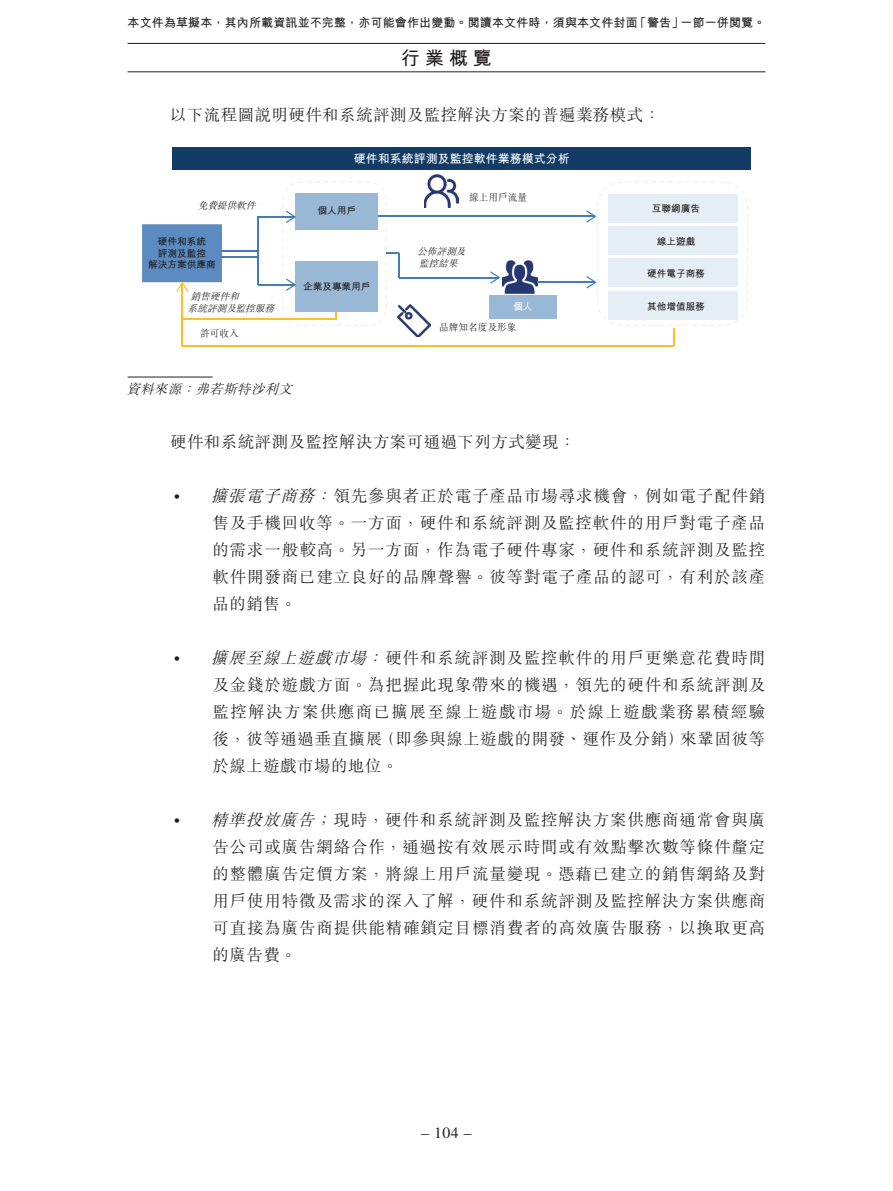
<style>
.page{position:relative;width:893px;height:1191px;background:#fff}
.page>*{position:absolute;margin:0;border:0;box-sizing:border-box;transform-origin:0 0}
.t1{font:700 18.75px "M Hei HK";color:#231f20}
.t2{font:300 16.5px/27px "M Sung HK";letter-spacing:.03em;color:#231f20;text-align:justify}
.t3{font:15.75px "Times LT Std";color:#231f20}
.t4{font:italic 300 13.5px "M Sung HK";color:#231f20}
.t5{font:700 12px "M Hei HK";letter-spacing:.015em;color:#231f20}
.t6{font:12px "M Hei HK Bold E Ten B5 H";letter-spacing:.005em;color:#fff}
.t7{font:10.05px "M Sung HK Light E Ten B5 H";color:#231f20}
.t8{font:9.6px/11.6px "M Hei HK Bold E Ten B5 H";color:#231f20;text-align:center}
.t9{font:italic 9.6px/11.6px "M Sung HK Light E Ten B5 H";color:#231f20}
.t10{font:9.6px "M Hei HK Bold E Ten B5 H";color:#fff}
.s1{font-family:"Times LT Std";font-weight:400}
.s2{font-style:italic}
</style>
<div class="page">
<hr style="left:128px;top:43px;width:637px;height:1px;background:#231f20">
<hr style="left:128px;top:71px;width:637px;height:1px;background:#231f20">
<div style="left:173px;top:148px;width:578px;height:22px;background:#123b65"></div>
<img style="left:399px;top:305px;width:31px;height:31px">
<img style="left:502px;top:260px;width:35px;height:34px">
<div style="left:489px;top:295px;width:67px;height:23px;background:#98b8d6"></div>
<img style="left:424px;top:174px;width:34px;height:34px">
<hr style="left:182px;top:283px;width:1px;height:62px;background:#fdbe28">
<svg style="left:142px;top:224px;width:80px;height:68px;background:#739bc8"></svg>
<hr style="left:182px;top:345px;width:492px;height:1px;background:#fdbe28">
<hr style="left:182px;top:318px;width:154px;height:2px;background:#fdbe28">
<hr style="left:378px;top:216px;width:217px;height:1px;background:#437cbb">
<hr style="left:538px;top:282px;width:57px;height:1px;background:#437cbb">
<svg style="left:586px;top:182px;width:162px;height:163px"></svg>
<hr style="left:399px;top:277px;width:99px;height:1px;background:#437cbb">
<svg style="left:490px;top:271px;width:10px;height:12px"></svg>
<hr style="left:258px;top:284px;width:36px;height:1px;background:#437cbb">
<hr style="left:258px;top:216px;width:36px;height:1px;background:#437cbb">
<svg style="left:283px;top:182px;width:116px;height:143px"></svg>
<hr style="left:258px;top:216px;width:1px;height:68px;background:#437cbb">
<hr style="left:222px;top:251px;width:37px;height:1px;background:#437cbb">
<hr style="left:222px;top:256px;width:37px;height:2px;background:#437cbb">
<hr style="left:128px;top:377px;width:85px;height:1px;background:#231f20">
<p class="t5" style="left:128px;top:14px;width:639px">本文件為草擬本，其內所載資訊並不完整，亦可能會作出變動。閱讀本文件時，須與本文件封面「警告」一節一併閱覽。</p>
<p class="t1" style="left:401px;top:44px;width:92px">行業概覽</p>
<p class="t2" style="left:170px;top:101px;width:492px">以下流程圖說明硬件和系統評測及監控解決方案的普遍業務模式：</p>
<p class="t6" style="left:354px;top:149px;width:217px">硬件和系統評測及監控軟件業務模式分析</p>
<p class="t9" style="left:198px;top:199px;width:63px">免費提供軟件</p>
<p class="t7" style="left:469px;top:190px;width:59px">線上用戶流量</p>
<p class="t8" style="left:318px;top:204px;width:40px">個人用戶</p>
<p class="t8" style="left:652px;top:202px;width:50px">互聯網廣告</p>
<p class="t8" style="left:148px;top:235px;width:69px">硬件和系統<br>評測及監控<br>解決方案供應商</p>
<p class="t8" style="left:657px;top:235px;width:40px">線上遊戲</p>
<p class="t8" style="left:647px;top:266px;width:59px">硬件電子商務</p>
<p class="t8" style="left:647px;top:299px;width:59px">其他增值服務</p>
<p class="t7" style="left:439px;top:320px;width:79px">品牌知名度及形象</p>
<p class="t9" style="left:417px;top:245px;width:53px">公佈評測及監控結果</p>
<p class="t8" style="left:303px;top:280px;width:69px">企業及專業用戶</p>
<p class="t9" style="left:187px;top:290px;width:92px;text-indent:3px">銷售硬件和<br>系統評測及監控服務</p>
<p class="t10" style="left:513px;top:300px;width:21px">個人</p>
<p class="t7" style="left:200px;top:326px;width:40px">許可收入</p>
<p class="t4" style="left:126px;top:380px;width:172px">資料來源：弗若斯特沙利文</p>
<p class="t2" style="left:170px;top:428px;width:407px">硬件和系統評測及監控解決方案可通過下列方式變現：</p>
<p class="t2" style="left:213px;top:482px;width:554px;text-indent:-38px"><span class="s1">•</span> <span class="s2">擴張電子商務：</span>領先參與者正於電子產品市場尋求機會，例如電子配件銷售及手機回收等。一方面，硬件和系統評測及監控軟件的用戶對電子產品的需求一般較高。另一方面，作為電子硬件專家，硬件和系統評測及監控軟件開發商已建立良好的品牌聲譽。彼等對電子產品的認可，有利於該產品的銷售。</p>
<p class="t2" style="left:213px;top:644px;width:554px;text-indent:-38px"><span class="s1">•</span> <span class="s2">擴展至線上遊戲市場：</span>硬件和系統評測及監控軟件的用戶更樂意花費時間及金錢於遊戲方面。為把握此現象帶來的機遇，領先的硬件和系統評測及監控解決方案供應商已擴展至線上遊戲市場。於線上遊戲業務累積經驗後，彼等通過垂直擴展（即參與線上遊戲的開發、運作及分銷）來鞏固彼等於線上遊戲市場的地位。</p>
<p class="t2" style="left:213px;top:806px;width:554px;text-indent:-38px"><span class="s1">•</span> <span class="s2">精準投放廣告；</span>現時，硬件和系統評測及監控解決方案供應商通常會與廣告公司或廣告網絡合作，通過按有效展示時間或有效點擊次數等條件釐定的整體廣告定價方案，將線上用戶流量變現。憑藉已建立的銷售網絡及對用戶使用特徵及需求的深入了解，硬件和系統評測及監控解決方案供應商可直接為廣告商提供能精確鎖定目標消費者的高效廣告服務，以換取更高的廣告費。</p>
<p class="t3" style="left:421px;top:1124px;width:52px">– 104 –</p>
</div>
